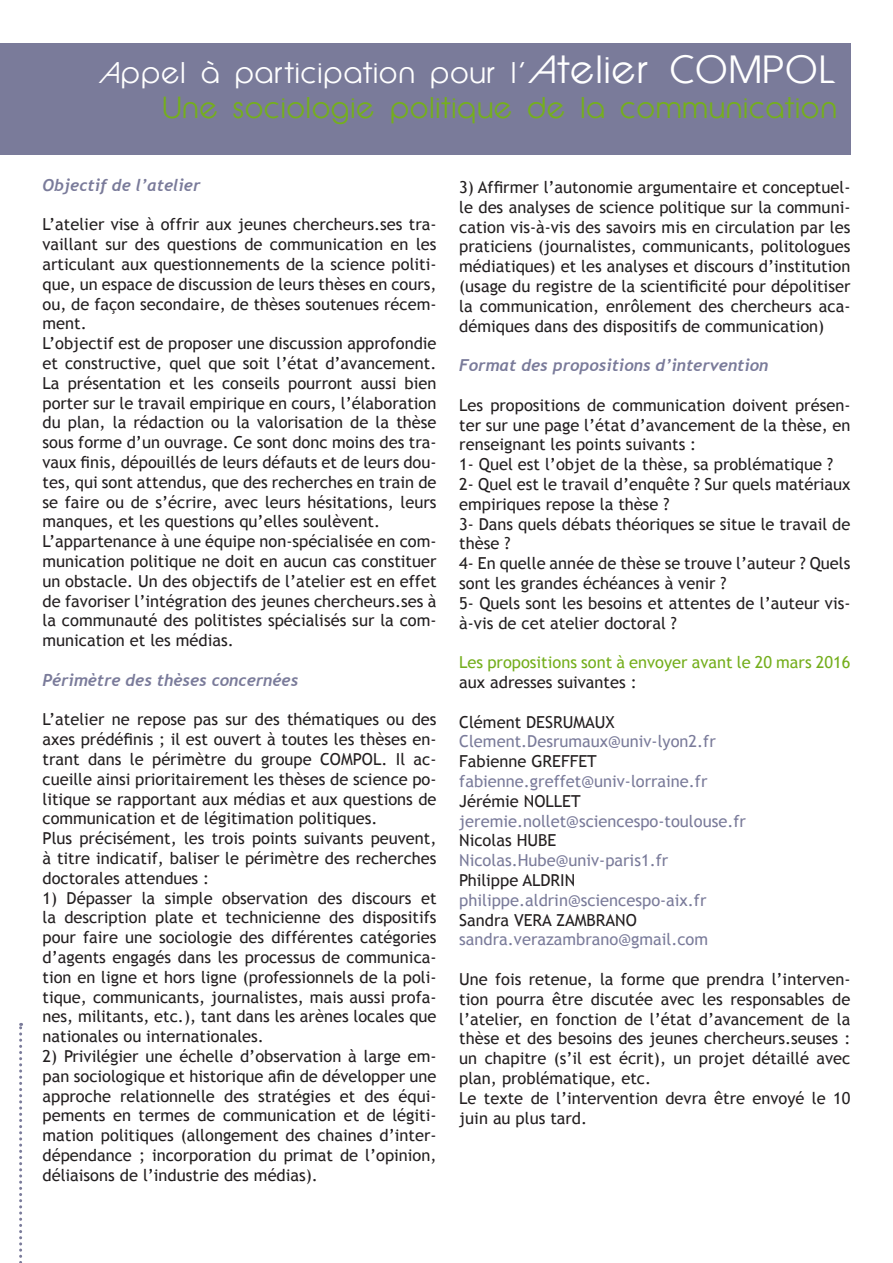
<style>
.page{position:relative;width:893px;height:1263px;background:#fff}
.page>*{position:absolute;margin:0;border:0;box-sizing:border-box;transform-origin:0 0}
.t1{font:28.5px/34.2px "Epic Fusion";color:#75af1d;text-align:right}
.t2{font:16.5px/19.8px "Trebuchet MS";color:#231f20;text-align:justify}
.t3{font:16.5px/19.8px "Trebuchet MS";color:#7a7b9a}
.t4{font:italic 700 16.5px "Trebuchet";color:#7a7b9a}
.t5{font:16.5px/19.8px "Trebuchet MS";color:#74ae1c}
.s1{color:#fff}
.s2{font-size:37.5px;color:#fff}
.s3{color:#231f20}
</style>
<div class="page">
<div style="left:0;top:43px;width:850px;height:111px;background:#7a7b9a"></div>
<svg style="left:19px;top:1023px;width:3px;height:240px"></svg>
<p class="t1" style="left:98px;top:56px;width:741px"><span class="s1">Appel à participation pour l’</span><span class="s2">Atelier COMPOL<br></span>Une sociologie politique de la communication</p>
<p class="t4" style="left:43px;top:175px;width:159px">Objectif de l’atelier</p>
<p class="t2" style="left:43px;top:215px;width:396px">L’atelier vise à offrir aux jeunes chercheurs.ses tra&shy;vaillant sur des questions de communication en les articulant aux questionnements de la science politi&shy;que, un espace de discussion de leurs thèses en cours, ou, de façon secondaire, de thèses soutenues récem&shy;ment.</p>
<p class="t2" style="left:43px;top:334px;width:396px">L’objectif est de proposer une discussion approfondie et constructive, quel que soit l’état d’avancement.<br>La présentation et les conseils pourront aussi bien porter sur le travail empirique en cours, l’élaboration du plan, la rédaction ou la valorisation de la thèse sous forme d’un ouvrage. Ce sont donc moins des tra&shy;vaux finis, dépouillés de leurs défauts et de leurs dou&shy;tes, qui sont attendus, que des recherches en train de se faire ou de s’écrire, avec leurs hésitations, leurs manques, et les questions qu’elles soulèvent.</p>
<p class="t2" style="left:43px;top:532px;width:396px">L’appartenance à une équipe non-spécialisée en com&shy;munication politique ne doit en aucun cas constituer un obstacle. Un des objectifs de l’atelier est en effet de favoriser l’intégration des jeunes chercheurs.ses à la communauté des politistes spécialisés sur la com&shy;munication et les médias.</p>
<p class="t4" style="left:43px;top:670px;width:257px">Périmètre des thèses concernées</p>
<p class="t2" style="left:43px;top:710px;width:396px">L’atelier ne repose pas sur des thématiques ou des axes prédéfinis ; il est ouvert à toutes les thèses en&shy;trant dans le périmètre du groupe COMPOL. Il ac&shy;cueille ainsi prioritairement les thèses de science po&shy;litique se rapportant aux médias et aux questions de communication et de légitimation politiques.</p>
<p class="t2" style="left:43px;top:829px;width:396px">Plus précisément, les trois points suivants peuvent, à titre indicatif, baliser le périmètre des recherches doctorales attendues :</p>
<p class="t2" style="left:43px;top:888px;width:396px">1) Dépasser la simple observation des discours et la description plate et technicienne des dispositifs pour faire une sociologie des différentes catégories d’agents engagés dans les processus de communica&shy;tion en ligne et hors ligne (professionnels de la poli&shy;tique, communicants, journalistes, mais aussi profa&shy;nes, militants, etc.), tant dans les arènes locales que nationales ou internationales.</p>
<p class="t2" style="left:43px;top:1046px;width:396px">2) Privilégier une échelle d’observation à large em&shy;pan sociologique et historique afin de développer une approche relationnelle des stratégies et des équi&shy;pements en termes de communication et de légiti&shy;mation politiques (allongement des chaines d’inter&shy;dépendance ; incorporation du primat de l’opinion, déliaisons de l’industrie des médias).</p>
<p class="t2" style="left:459px;top:177px;width:393px">3) Affirmer l’autonomie argumentaire et conceptuel&shy;le des analyses de science politique sur la communi&shy;cation vis-à-vis des savoirs mis en circulation par les praticiens (journalistes, communicants, politologues médiatiques) et les analyses et discours d’institution (usage du registre de la scientificité pour dépolitiser la communication, enrôlement des chercheurs aca&shy;démiques dans des dispositifs de communication)</p>
<p class="t4" style="left:459px;top:355px;width:311px">Format des propositions d’intervention</p>
<p class="t2" style="left:459px;top:395px;width:393px">Les propositions de communication doivent présen&shy;ter sur une page l’état d’avancement de la thèse, en renseignant les points suivants :</p>
<p class="t2" style="left:459px;top:455px;width:375px">1- Quel est l’objet de la thèse, sa problématique ?</p>
<p class="t2" style="left:459px;top:474px;width:393px">2- Quel est le travail d’enquête ? Sur quels matériaux empiriques repose la thèse ?</p>
<p class="t2" style="left:459px;top:514px;width:393px">3- Dans quels débats théoriques se situe le travail de thèse ?</p>
<p class="t2" style="left:459px;top:554px;width:393px">4- En quelle année de thèse se trouve l’auteur ? Quels sont les grandes échéances à venir ?</p>
<p class="t2" style="left:459px;top:593px;width:393px">5- Quels sont les besoins et attentes de l’auteur vis&shy;à-vis de cet atelier doctoral ?</p>
<p class="t5" style="left:459px;top:653px;width:393px">Les propositions sont à envoyer avant le 20 mars 2016 <span class="s3">aux adresses suivantes :</span></p>
<p class="t3" style="left:459px;top:712px;width:258px"><span class="s3">Clément DESRUMAUX<br></span>Clement.Desrumaux@univ-lyon2.fr</p>
<p class="t3" style="left:459px;top:752px;width:250px"><span class="s3">Fabienne GREFFET </span>fabienne.greffet@univ-lorraine.fr</p>
<p class="t3" style="left:459px;top:791px;width:288px"><span class="s3">Jérémie NOLLET </span>jeremie.nollet@sciencespo-toulouse.fr</p>
<p class="t3" style="left:459px;top:831px;width:210px"><span class="s3">Nicolas HUBE<br></span>Nicolas.Hube@univ-paris1.fr</p>
<p class="t3" style="left:459px;top:870px;width:249px"><span class="s3">Philippe ALDRIN </span>philippe.aldrin@sciencespo-aix.fr</p>
<p class="t3" style="left:459px;top:910px;width:250px"><span class="s3">Sandra VERA ZAMBRANO </span>sandra.verazambrano@gmail.com</p>
<p class="t2" style="left:459px;top:969px;width:393px">Une fois retenue, la forme que prendra l’interven&shy;tion pourra être discutée avec les responsables de l’atelier, en fonction de l’état d’avancement de la thèse et des besoins des jeunes chercheurs.seuses : un chapitre (s’il est écrit), un projet détaillé avec plan, problématique, etc.</p>
<p class="t2" style="left:459px;top:1088px;width:393px">Le texte de l’intervention devra être envoyé le 10 juin au plus tard.</p>
</div>
